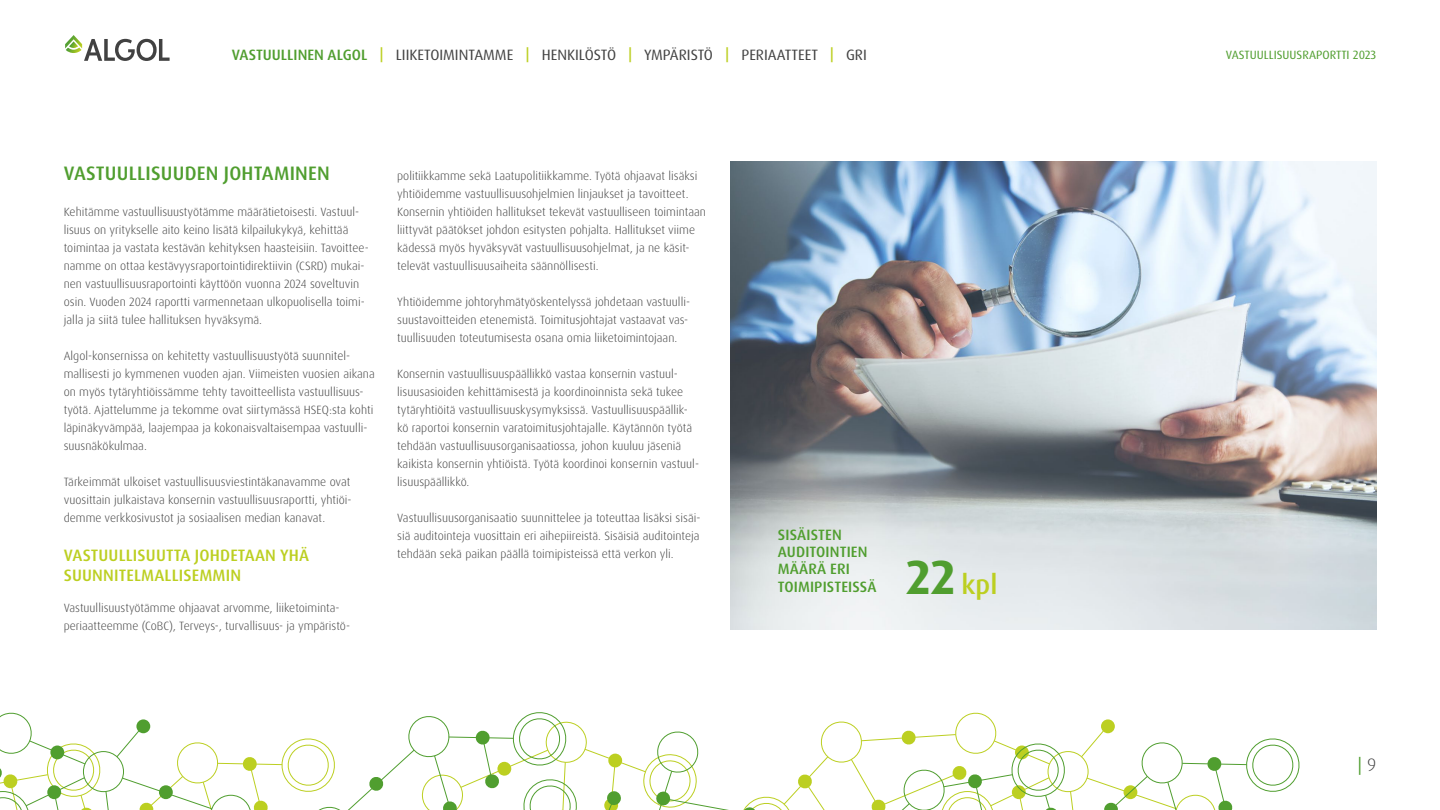
<style>
.page{position:relative;width:1440px;height:810px;background:#fff}
.page>*{position:absolute;margin:0;border:0;box-sizing:border-box;transform-origin:0 0}
.t1{font:500 27px "Dax Pro";color:#bccf21}
.t2{font:500 19.5px "Dax Pro";letter-spacing:.01em;color:#509e2f}
.t3{font:18px "Dax Pro";color:#509e2f}
.t4{font:500 16.5px/19.5px "Dax Pro";letter-spacing:.01em;color:#bccf21}
.t5{font:15px "Dax Pro";color:#414141}
.t6{font:500 15px/17.2px "Dax Pro";letter-spacing:.01em;color:#509e2f}
.t7{font:300 12px/18px "Dax Pro";color:#414141}
.t8{font:12px "Dax Pro";color:#509e2f}
.s1{font-weight:500;color:#509e2f}
.s2{font-weight:500;color:#bccf21}
.s3{font-weight:700;font-size:48px;color:#509e2f}
.s4{font-weight:300;color:#414141}
</style>
<div class="page">
<img style="left:731px;top:162px;width:645px;height:468px">
<svg style="left:0;top:712px;width:1299px;height:98px"></svg>
<svg style="left:65px;top:35px;width:105px;height:26px"></svg>
<p class="t5" style="left:232px;top:45px;width:636px"><span class="s1">VASTUULLINEN ALGOL</span> <span class="s2">|</span> LIIKETOIMINTAMME <span class="s2">|</span> HENKILÖSTÖ <span class="s2">|</span> YMPÄRISTÖ <span class="s2">|</span> PERIAATTEET <span class="s2">|</span> GRI</p>
<p class="t8" style="left:1226px;top:47px;width:152px">VASTUULLISUUSRAPORTTI 2023</p>
<h2 class="t2" style="left:64px;top:161px;width:267px">VASTUULLISUUDEN JOHTAMINEN</h2>
<p class="t7" style="left:64px;top:203px;width:307px">Kehitämme vastuullisuustyötämme määrätietoisesti. Vastuul&shy;lisuus on yritykselle aito keino lisätä kilpailukykyä, kehittää toimintaa ja vastata kestävän kehityksen haasteisiin. Tavoittee&shy;namme on ottaa kestävyysraportointidirektiivin (CSRD) mukai&shy;nen vastuullisuusraportointi käyttöön vuonna 2024 soveltuvin osin. Vuoden 2024 raportti varmennetaan ulkopuolisella toimi&shy;jalla ja siitä tulee hallituksen hyväksymä.</p>
<p class="t7" style="left:64px;top:347px;width:313px">Algol-konsernissa on kehitetty vastuullisuustyötä suunnitel&shy;mallisesti jo kymmenen vuoden ajan. Viimeisten vuosien aikana on myös tytäryhtiöissämme tehty tavoitteellista vastuullisuus&shy;työtä. Ajattelumme ja tekomme ovat siirtymässä HSEQ:sta kohti läpinäkyvämpää, laajempaa ja kokonaisvaltaisempaa vastuulli&shy;suusnäkökulmaa.</p>
<p class="t7" style="left:64px;top:473px;width:288px;text-align:justify">Tärkeimmät ulkoiset vastuullisuusviestintäkanavamme ovat vuosittain julkaistava konsernin vastuullisuusraportti, yhtiöi&shy;demme verkkosivustot ja sosiaalisen median kanavat.</p>
<h3 class="t4" style="left:64px;top:546px;width:247px">VASTUULLISUUTTA JOHDETAAN YHÄ<br>SUUNNITELMALLISEMMIN</h3>
<p class="t7" style="left:64px;top:599px;width:286px">Vastuullisuustyötämme ohjaavat arvomme, liiketoiminta&shy;periaatteemme (CoBC), Terveys-, turvallisuus- ja ympäristö-</p>
<p class="t7" style="left:397px;top:167px;width:310px">politiikkamme sekä Laatupolitiikkamme. Työtä ohjaavat lisäksi yhtiöidemme vastuullisuusohjelmien linjaukset ja tavoitteet.<br>Konsernin yhtiöiden hallitukset tekevät vastuulliseen toimintaan liittyvät päätökset johdon esitysten pohjalta. Hallitukset viime kädessä myös hyväksyvät vastuullisuusohjelmat, ja ne käsit&shy;televät vastuullisuusaiheita säännöllisesti.</p>
<p class="t7" style="left:397px;top:293px;width:293px;text-align:justify">Yhtiöidemme johtoryhmätyöskentelyssä johdetaan vastuulli&shy;suustavoitteiden etenemistä. Toimitusjohtajat vastaavat vas&shy;tuullisuuden toteutumisesta osana omia liiketoimintojaan.</p>
<p class="t7" style="left:397px;top:365px;width:302px">Konsernin vastuullisuuspäällikkö vastaa konsernin vastuul&shy;lisuusasioiden kehittämisestä ja koordinoinnista sekä tukee tytäryhtiöitä vastuullisuuskysymyksissä. Vastuullisuuspäällik&shy;kö raportoi konsernin varatoimitusjohtajalle. Käytännön työtä tehdään vastuullisuusorganisaatiossa, johon kuuluu jäseniä kaikista konsernin yhtiöistä. Työtä koordinoi konsernin vastuul&shy;lisuuspäällikkö.</p>
<p class="t7" style="left:397px;top:509px;width:305px;text-align:justify">Vastuullisuusorganisaatio suunnittelee ja toteuttaa lisäksi sisäi&shy;siä auditointeja vuosittain eri aihepiireistä. Sisäisiä auditointeja tehdään sekä paikan päällä toimipisteissä että verkon yli.</p>
<p class="t6" style="left:778px;top:526px;width:100px">SISÄISTEN<br>AUDITOINTIEN<br>MÄÄRÄ ERI<br>TOIMIPISTEISSÄ</p>
<h1 class="t1" style="left:906px;top:567px;width:93px"><span class="s3">22</span> kpl</h1>
<h3 class="t3" style="left:1358px;top:753px;width:20px">| <span class="s4">9</span></h3>
</div>
